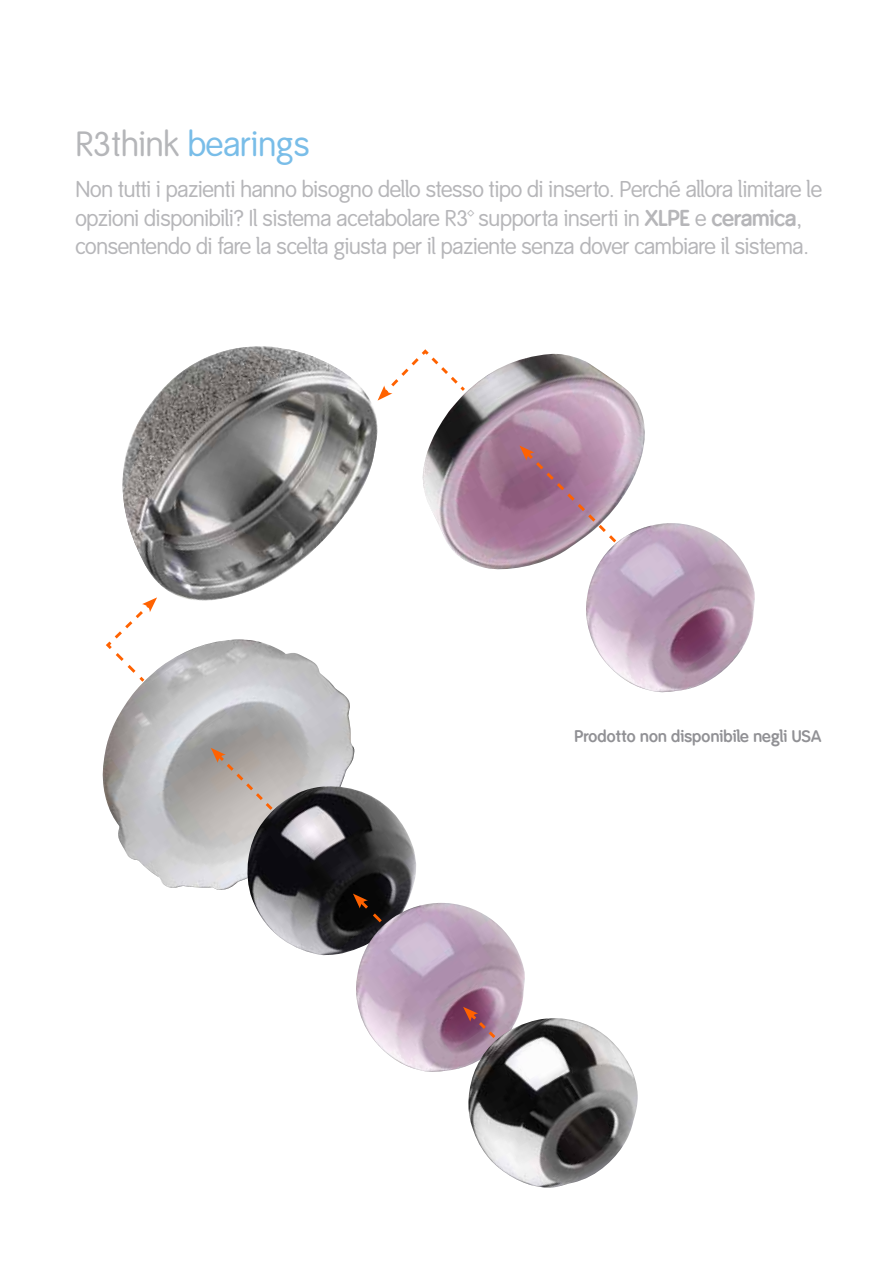
<style>
.page{position:relative;width:893px;height:1263px;background:#fff}
.page>*{position:absolute;margin:0;border:0;box-sizing:border-box;transform-origin:0 0}
.t1{font:34.5px "Smith&Nephew";color:#79bde8}
.t2{font:22.5px/28.5px "Smith&Nephew";letter-spacing:-.01em;color:#b6b6b9}
.t3{font:700 16.5px "Smith&Nephew";color:#919195}
.s1{color:#b5b6b9}
.s2{font-weight:700}
</style>
<div class="page">
<img style="left:123px;top:346px;width:255px;height:255px">
<img style="left:102px;top:639px;width:252px;height:251px">
<img style="left:246px;top:786px;width:170px;height:169px">
<img style="left:351px;top:903px;width:174px;height:169px">
<img style="left:461px;top:1018px;width:177px;height:170px">
<svg style="left:211px;top:748px;width:65px;height:65px;background:#b6aaa2"></svg>
<svg style="left:353px;top:893px;width:32px;height:32px"></svg>
<svg style="left:463px;top:1007px;width:35px;height:34px"></svg>
<svg style="left:104px;top:597px;width:53px;height:88px"></svg>
<img style="left:422px;top:354px;width:223px;height:216px">
<img style="left:581px;top:523px;width:174px;height:170px">
<svg style="left:519px;top:446px;width:100px;height:99px;background:#ae839c"></svg>
<svg style="left:378px;top:349px;width:90px;height:52px"></svg>
<h1 class="t1" style="left:75px;top:124px;width:236px"><span class="s1">R3think</span> bearings</h1>
<p class="t2" style="left:75px;top:176px;width:748px">Non tutti i pazienti hanno bisogno dello stesso tipo di inserto. Perché allora limitare le opzioni disponibili? Il sistema acetabolare R3™ supporta inserti in <span class="s2">XLPE</span> e <span class="s2">ceramica</span>, consentendo di fare la scelta giusta per il paziente senza dover cambiare il sistema.</p>
<p class="t3" style="left:575px;top:726px;width:248px">Prodotto non disponibile negli USA</p>
</div>
